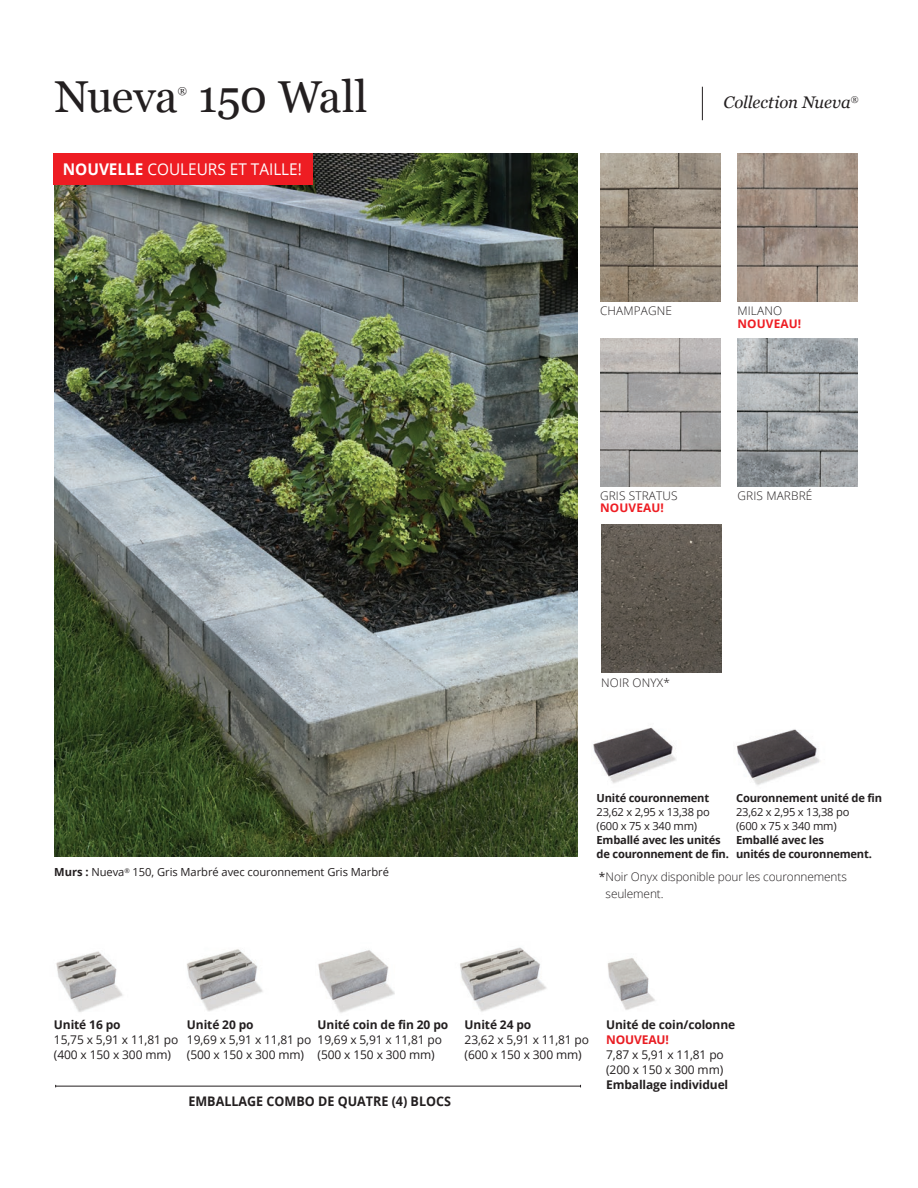
<style>
.page{position:relative;width:918px;height:1188px;background:#fff}
.page>*{position:absolute;margin:0;border:0;box-sizing:border-box;transform-origin:0 0}
.t1{font:44.7px "Georgia";letter-spacing:-.005em;color:#231f20}
.t2{font:italic 16.8px "Georgia";letter-spacing:-.005em;color:#231f20}
.ParaStyle01__Leading_Auto__Align_Left{font:16.2px "Open Sans";color:#fff;scale:.95 1}
.ParaStyle01__Leading_Auto__Align_Left-2{font:700 13.2px "Open Sans";color:#231f20;scale:.95 1}
.ParaStyle01__Leading_Auto__Align_Left-3{font:12px/15px "Open Sans";letter-spacing:-.01em;color:#231f20}
.ParaStyle01__Leading_Auto__Align_Left-4{font:700 12px/15px "Open Sans";letter-spacing:-.01em;color:#231f20}
.ParaStyle01__Leading_Auto__Align_Left-5{font:300 11.85px/16.8px "Open Sans";letter-spacing:-.01em;color:#231f20}
.ParaStyle01__Leading_Auto__Align_Left-6{font:300 11.85px/12.6px "Open Sans";letter-spacing:.01em;color:#231f20}
.ParaStyle01__Leading_Auto__Align_Left-7{font:700 11.85px/12.6px "Open Sans";letter-spacing:.01em;color:#ee1d23}
.ParaStyle01__Leading_Auto__Align_Left-8{font:700 11.1px/14px "Open Sans";letter-spacing:-.02em;color:#231f20}
.t3{font:11.1px "Open Sans";letter-spacing:-.005em;color:#231f20}
.t4{font:9.75px "Georgia";color:#231f20}
.s1{font-weight:700}
.s2{font-weight:300;color:#231f20}
.s3{font-weight:700;color:#ee1d23}
.s4{font-weight:400}
.s5{color:#e91c22}
</style>
<div class="page">
<hr style="left:702px;top:87px;width:1px;height:33px;background:#231f20">
<img style="left:54px;top:153px;width:524px;height:704px">
<img style="left:600px;top:153px;width:120px;height:149px">
<img style="left:600px;top:338px;width:120px;height:148px">
<img style="left:601px;top:525px;width:121px;height:148px">
<img style="left:593px;top:727px;width:83px;height:57px">
<img style="left:736px;top:729px;width:84px;height:56px">
<hr style="left:56px;top:1086px;width:525px;height:1px;background:#231f20">
<img style="left:318px;top:950px;width:77px;height:63px">
<img style="left:187px;top:949px;width:76px;height:63px">
<img style="left:56px;top:951px;width:67px;height:61px">
<img style="left:460px;top:947px;width:87px;height:65px">
<img style="left:738px;top:338px;width:120px;height:148px">
<img style="left:738px;top:153px;width:120px;height:148px">
<div style="left:54px;top:153px;width:259px;height:31px;background:#ee1d23"></div>
<img style="left:608px;top:958px;width:47px;height:52px">
<p class="t1" style="left:55px;top:64px;width:125px">Nueva</p>
<p class="t4" style="left:178px;top:83px;width:11px">®</p>
<p class="t1" style="left:198px;top:64px;width:171px">150 Wall</p>
<p class="ParaStyle01__Leading_Auto__Align_Left" style="left:63px;top:158px;width:253px"><span class="s1">NOUVELLE</span> COULEURS ET TAILLE!</p>
<p class="t2" style="left:724px;top:90px;width:136px">Collection Nueva<sup>®</sup></p>
<p class="ParaStyle01__Leading_Auto__Align_Left-6" style="left:600px;top:304px;width:73px">CHAMPAGNE</p>
<p class="ParaStyle01__Leading_Auto__Align_Left-7" style="left:738px;top:304px;width:65px"><span class="s2">MILANO<br></span>NOUVEAU!</p>
<p class="ParaStyle01__Leading_Auto__Align_Left-6" style="left:600px;top:489px;width:79px">GRIS STRATUS<br><span class="s3">NOUVEAU!</span></p>
<p class="ParaStyle01__Leading_Auto__Align_Left-6" style="left:738px;top:489px;width:76px">GRIS MARBRÉ</p>
<p class="t3" style="left:54px;top:865px;width:336px"><span class="s1">Murs :</span> Nueva<sup>®</sup> 150, Gris Marbré avec couronnement Gris Marbré</p>
<p class="ParaStyle01__Leading_Auto__Align_Left-6" style="left:601px;top:676px;width:70px">NOIR ONYX*</p>
<p class="ParaStyle01__Leading_Auto__Align_Left-8" style="left:597px;top:791px;width:114px">Unité couronnement</p>
<p class="ParaStyle01__Leading_Auto__Align_Left-8" style="left:597px;top:805px;width:134px"><span class="s4">23,62 x 2,95 x 13,38 po (600 x 75 x 340 mm)<br></span>Emballé avec les unités de couronnement de fin.</p>
<p class="ParaStyle01__Leading_Auto__Align_Left-8" style="left:736px;top:791px;width:147px">Couronnement unité de fin</p>
<p class="ParaStyle01__Leading_Auto__Align_Left-8" style="left:736px;top:805px;width:137px"><span class="s4">23,62 x 2,95 x 13,38 po (600 x 75 x 340 mm)<br></span>Emballé avec les<br>unités de couronnement.</p>
<p class="ParaStyle01__Leading_Auto__Align_Left-5" style="left:606px;top:868px;width:243px;text-indent:-7px"><span class="s4">*</span>Noir Onyx disponible pour les couronnements seulement.</p>
<p class="ParaStyle01__Leading_Auto__Align_Left-4" style="left:54px;top:1017px;width:68px">Unité 16 po</p>
<p class="ParaStyle01__Leading_Auto__Align_Left-3" style="left:54px;top:1032px;width:126px">15,75 x 5,91 x 11,81 po (400 x 150 x 300 mm)</p>
<p class="ParaStyle01__Leading_Auto__Align_Left-4" style="left:187px;top:1017px;width:68px">Unité 20 po</p>
<p class="ParaStyle01__Leading_Auto__Align_Left-3" style="left:187px;top:1032px;width:126px">19,69 x 5,91 x 11,81 po (500 x 150 x 300 mm)</p>
<p class="ParaStyle01__Leading_Auto__Align_Left-4" style="left:318px;top:1017px;width:132px">Unité coin de fin 20 po</p>
<p class="ParaStyle01__Leading_Auto__Align_Left-3" style="left:318px;top:1032px;width:126px">19,69 x 5,91 x 11,81 po (500 x 150 x 300 mm)</p>
<p class="ParaStyle01__Leading_Auto__Align_Left-2" style="left:188px;top:1092px;width:278px">EMBALLAGE COMBO DE QUATRE (4) BLOCS</p>
<p class="ParaStyle01__Leading_Auto__Align_Left-4" style="left:465px;top:1017px;width:68px">Unité 24 po</p>
<p class="ParaStyle01__Leading_Auto__Align_Left-3" style="left:465px;top:1032px;width:126px">23,62 x 5,91 x 11,81 po (600 x 150 x 300 mm)</p>
<p class="ParaStyle01__Leading_Auto__Align_Left-4" style="left:606px;top:1017px;width:131px">Unité de coin/colonne<br><span class="s5">NOUVEAU!</span></p>
<p class="ParaStyle01__Leading_Auto__Align_Left-3" style="left:606px;top:1047px;width:119px">7,87 x 5,91 x 11,81 po</p>
<p class="ParaStyle01__Leading_Auto__Align_Left-4" style="left:606px;top:1062px;width:124px"><span class="s4">(200 x 150 x 300 mm)<br></span>Emballage individuel</p>
</div>
